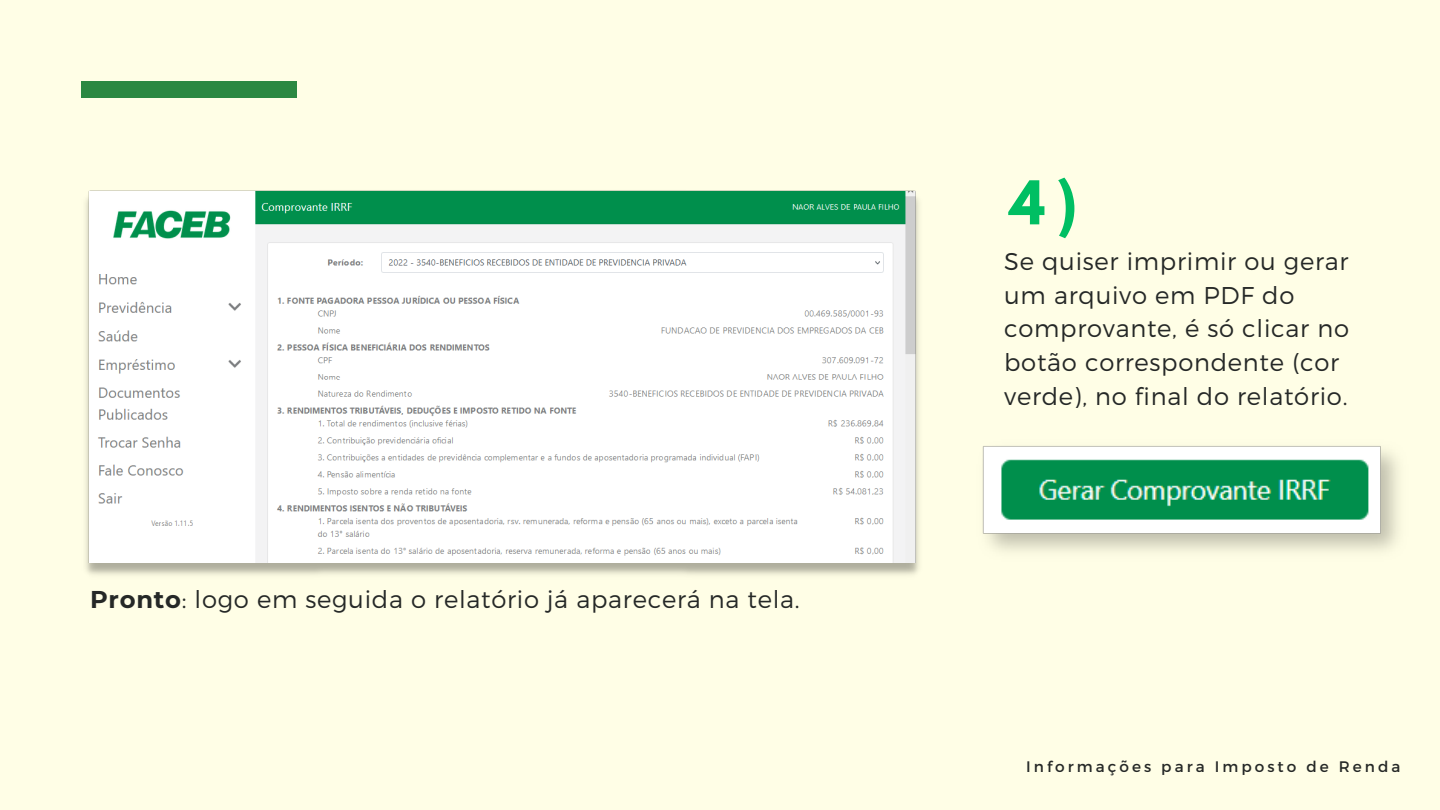
<style>
.page{position:relative;width:1440px;height:810px;background:#fffee6}
.page>*{position:absolute;margin:0;border:0;box-sizing:border-box;transform-origin:0 0}
.t1{font:700 53.4px "League Spartan";color:#00bf63}
.t2{font:300 24.2px/33.8px "Montserrat";letter-spacing:.03em;color:#252827}
.t3{font:15.2px "Montserrat";letter-spacing:.2em;color:#252827}
.s1{font-weight:700}
</style>
<div class="page">
<div style="left:81px;top:81px;width:216px;height:17px;background:#2b8842"></div>
<img style="left:85px;top:190px;width:834px;height:385px">
<img style="left:982px;top:446px;width:417px;height:105px">
<p class="t2" style="left:90px;top:581px;width:711px"><span class="s1">Pronto</span>: logo em seguida o relatório já aparecerá na tela.</p>
<h1 class="t1" style="left:1010px;top:176px;width:69px">4)</h1>
<p class="t2" style="left:1004px;top:243px;width:346px">Se quiser imprimir ou gerar um arquivo em PDF do comprovante, é só clicar no botão correspondente (cor verde), no final do relatório.</p>
<p class="t3" style="left:1026px;top:757px;width:376px">Informações para Imposto de Renda</p>
</div>
